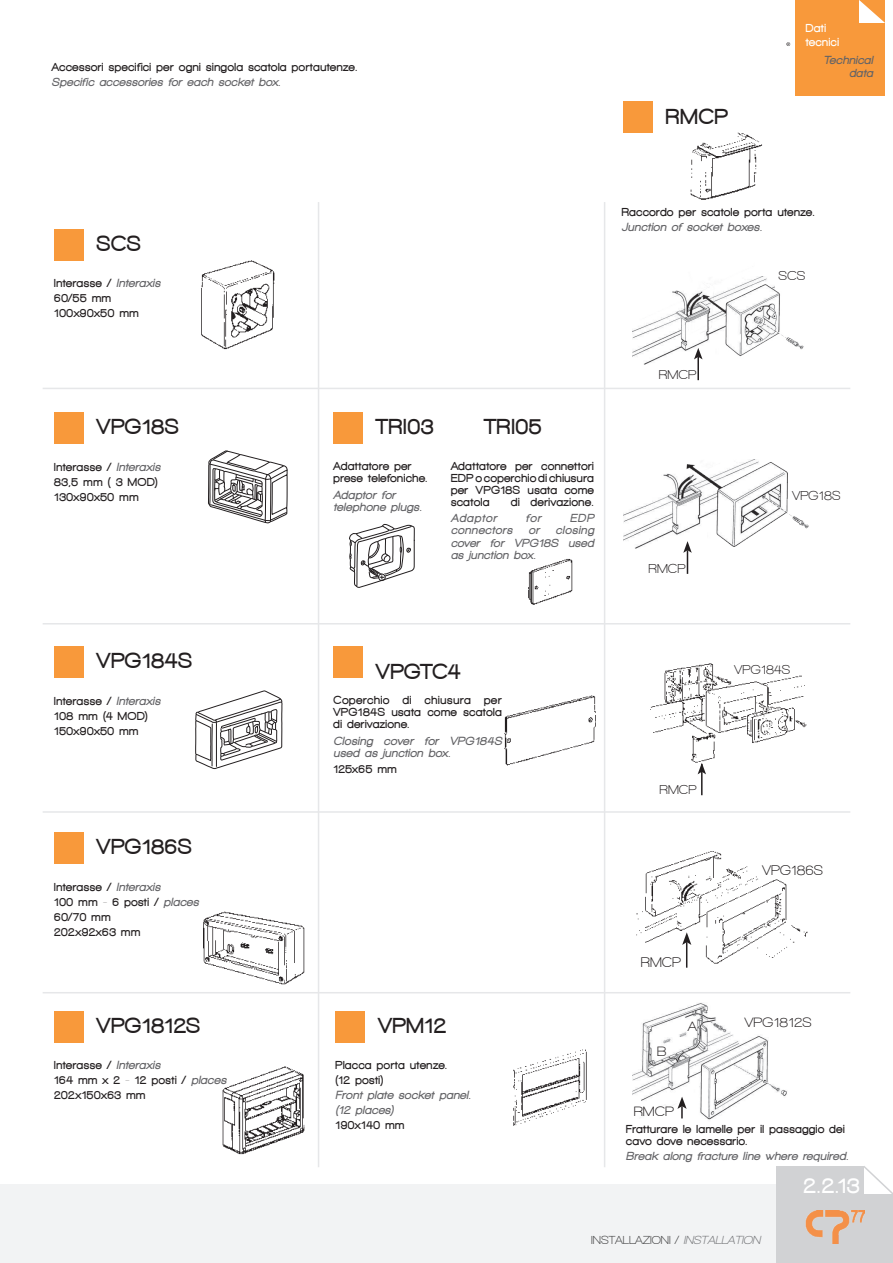
<style>
.page{position:relative;width:893px;height:1263px;background:#fff}
.page>*{position:absolute;margin:0;border:0;box-sizing:border-box;transform-origin:0 0}
.t1{font:900 22.5px "Walkway";letter-spacing:.045em;color:#231f20;scale:.93 1}
.t2{font:900 22.5px "Walkway";color:#fff;scale:.93 1}
.t3{font:700 14.4px "Walkway";color:#231f20}
.t4{font:700 13.95px "Walkway";color:#231f20}
.t5{font:700 13.35px "Walkway";color:#231f20}
.t6{font:700 13.2px "Walkway";color:#231f20}
.t7{font:italic 900 12.15px/12px "Walkway";letter-spacing:.055em;color:#636366;scale:.93 1}
.t8{font:900 12px/15px "Walkway";letter-spacing:.055em;color:#231f20;scale:.93 1}
.t9{font:italic 900 12px/12px "Walkway";letter-spacing:.06em;color:#636366;text-align:right;scale:.93 1}
.t10{font:700 12px "Walkway";color:#3e3e3f}
.t11{font:900 12px/13.5px "Walkway";letter-spacing:.055em;color:#fff;scale:.93 1}
.t12{font:italic 900 12px "Walkway";letter-spacing:.08em;color:#636366;scale:.93 1}
.t13{font:italic 900 12px "Walkway";letter-spacing:.11em;color:#636366;scale:.93 1}
.s1{font-style:italic;font-size:12.15px;color:#636366}
.s2{font-style:italic;color:#727376}
</style>
<div class="page">
<div style="left:0;top:1183px;width:776px;height:79px;background:#f2f3f4"></div>
<div style="left:776px;top:1165px;width:116px;height:97px;background:#d1d2d4"></div>
<img style="left:805px;top:1210px;width:59px;height:32px">
<svg style="left:861px;top:1165px;width:31px;height:29px"></svg>
<div style="left:795px;top:0;width:90px;height:96px;background:#f8993b"></div>
<div style="left:884px;top:0;width:8px;height:99px;background:#fff"></div>
<img style="left:632px;top:1003px;width:154px;height:117px">
<img style="left:623px;top:473px;width:113px;height:75px">
<img style="left:632px;top:328px;width:71px;height:36px">
<img style="left:639px;top:276px;width:165px;height:82px">
<div style="left:54px;top:229px;width:30px;height:32px;background:#f8993b"></div>
<hr style="left:43px;top:387px;width:807px;height:2px;background:#e6e7e9">
<div style="left:622px;top:101px;width:30px;height:32px;background:#f8993b"></div>
<div style="left:54px;top:412px;width:30px;height:32px;background:#f8993b"></div>
<hr style="left:43px;top:623px;width:807px;height:1px;background:#e6e7e9">
<div style="left:333px;top:412px;width:30px;height:32px;background:#f8993b"></div>
<div style="left:54px;top:646px;width:30px;height:31px;background:#f8993b"></div>
<hr style="left:43px;top:811px;width:807px;height:1px;background:#e6e7e9">
<div style="left:333px;top:646px;width:30px;height:31px;background:#f8993b"></div>
<div style="left:54px;top:832px;width:30px;height:31px;background:#f8993b"></div>
<hr style="left:43px;top:991px;width:807px;height:2px;background:#e6e7e9">
<div style="left:54px;top:1010px;width:30px;height:32px;background:#f8993b"></div>
<div style="left:335px;top:1010px;width:30px;height:32px;background:#f8993b"></div>
<hr style="left:603px;top:202px;width:2px;height:964px;background:#e6e7e9">
<hr style="left:317px;top:202px;width:2px;height:964px;background:#e6e7e9">
<svg style="left:693px;top:348px;width:9px;height:32px"></svg>
<hr style="left:686px;top:550px;width:2px;height:23px;background:#231f20">
<svg style="left:683px;top:546px;width:8px;height:6px"></svg>
<img style="left:650px;top:663px;width:156px;height:100px">
<hr style="left:700px;top:763px;width:2px;height:32px;background:#231f20">
<svg style="left:697px;top:762px;width:8px;height:12px"></svg>
<img style="left:636px;top:851px;width:172px;height:113px">
<hr style="left:685px;top:941px;width:2px;height:26px;background:#231f20">
<svg style="left:682px;top:932px;width:9px;height:12px"></svg>
<svg style="left:677px;top:1096px;width:9px;height:22px"></svg>
<img style="left:222px;top:1066px;width:83px;height:89px">
<img style="left:513px;top:1049px;width:74px;height:77px">
<img style="left:203px;top:911px;width:102px;height:73px">
<svg style="left:195px;top:690px;width:87px;height:78px"></svg>
<hr style="left:216px;top:725px;width:1px;height:41px;background:#231f20">
<img style="left:504px;top:695px;width:92px;height:71px">
<svg style="left:208px;top:450px;width:80px;height:73px"></svg>
<img style="left:528px;top:559px;width:44px;height:46px">
<svg style="left:349px;top:523px;width:66px;height:65px"></svg>
<img style="left:201px;top:260px;width:74px;height:90px">
<img style="left:682px;top:459px;width:127px;height:87px">
<img style="left:690px;top:132px;width:72px;height:68px">
<svg style="left:859px;top:0;width:26px;height:35px"></svg>
<p class="t8" style="left:52px;top:59px;width:330px">Accessori specifici per ogni singola scatola portautenze.</p>
<p class="t9" style="left:52px;top:75px;width:247px">Specific accessories for each socket box.</p>
<h1 class="t1" style="left:665px;top:105px;width:68px">RMCP</h1>
<p class="t11" style="left:805px;top:21px;width:37px">Dati tecnici</p>
<p class="t9" style="left:823px;top:53px;width:54px;line-height:13.5px">Technical data</p>
<h1 class="t1" style="left:97px;top:231px;width:48px">SCS</h1>
<p class="t8" style="left:54px;top:275px;width:115px">Interasse / <span class="s1">Interaxis<br></span>60/55 mm<br>100x90x50 mm</p>
<h1 class="t1" style="left:97px;top:414px;width:89px">VPG18S</h1>
<p class="t8" style="left:54px;top:459px;width:115px">Interasse / <span class="s1">Interaxis<br></span>83,5 mm ( 3 MOD)<br>130x90x50 mm</p>
<h1 class="t1" style="left:97px;top:648px;width:103px">VPG184S</h1>
<p class="t8" style="left:54px;top:692px;width:115px">Interasse / <span class="s1">Interaxis<br></span>108 mm (4 MOD)<br>150x90x50 mm</p>
<h1 class="t1" style="left:97px;top:834px;width:103px">VPG186S</h1>
<p class="t8" style="left:54px;top:878px;width:157px">Interasse / <span class="s1">Interaxis<br></span>100 mm - 6 posti / <span class="s1">places<br></span>60/70 mm<br>202x92x63 mm</p>
<h1 class="t1" style="left:97px;top:1013px;width:112px">VPG1812S</h1>
<p class="t8" style="left:54px;top:1057px;width:186px">Interasse / <span class="s1">Interaxis<br></span>164 mm x 2 - 12 posti / <span class="s1">places<br></span>202x150x63 mm</p>
<p class="t8" style="left:621px;top:204px;width:209px">Raccordo per scatole porta utenze.</p>
<p class="t7" style="left:621px;top:220px;width:152px">Junction of socket boxes.</p>
<p class="t6" style="left:778px;top:268px;width:28px">SCS</p>
<h1 class="t1" style="left:376px;top:414px;width:63px">TRI03</h1>
<h1 class="t1" style="left:484px;top:414px;width:63px">TRI05</h1>
<p class="t8" style="left:333px;top:460px;width:102px;line-height:12px">Adattatore per prese telefoniche.</p>
<p class="t7" style="left:333px;top:488px;width:96px">Adaptor for telephone plugs.</p>
<p class="t8" style="left:451px;top:460px;width:155px;line-height:12px;text-align:justify">Adattatore per connettori EDP o coperchio di chiusura per VPG18S usata come scatola</p>
<p class="t8" style="left:511px;top:494px;width:90px">di derivazione.</p>
<p class="t13" style="left:451px;top:512px;width:51px">Adaptor</p>
<p class="t9" style="left:525px;top:512px;width:18px">for</p>
<p class="t9" style="left:570px;top:512px;width:27px">EDP</p>
<p class="t12" style="left:451px;top:524px;width:67px">connectors</p>
<p class="t9" style="left:528px;top:524px;width:13px">or</p>
<p class="t9" style="left:451px;top:524px;width:155px;text-align:justify;text-indent:105px">closing cover for VPG18S used as junction box.</p>
<p class="t6" style="left:658px;top:368px;width:39px">RMCP</p>
<p class="t5" style="left:648px;top:561px;width:39px">RMCP</p>
<p class="t5" style="left:791px;top:488px;width:50px">VPG18S</p>
<h1 class="t1" style="left:376px;top:659px;width:92px">VPGTC4</h1>
<p class="t8" style="left:333px;top:694px;width:182px;line-height:12px;text-align:justify">Coperchio di chiusura per VPG184S usata come scatola di derivazione.</p>
<p class="t7" style="left:333px;top:734px;width:182px">Closing cover for VPG184S used as junction box.</p>
<p class="t8" style="left:333px;top:761px;width:69px">125x65 mm</p>
<h1 class="t1" style="left:378px;top:1013px;width:74px">VPM12</h1>
<p class="t8" style="left:335px;top:1057px;width:121px">Placca porta utenze. (12 posti)</p>
<p class="t7" style="left:335px;top:1087px;width:147px;line-height:15px">Front plate socket panel. (12 places)</p>
<p class="t8" style="left:335px;top:1117px;width:75px">190x140 mm</p>
<p class="t6" style="left:733px;top:661px;width:58px">VPG184S</p>
<p class="t6" style="left:659px;top:782px;width:39px">RMCP</p>
<p class="t3" style="left:640px;top:953px;width:42px">RMCP</p>
<p class="t4" style="left:657px;top:1043px;width:11px">B</p>
<p class="t4" style="left:687px;top:1018px;width:11px">A</p>
<p class="t3" style="left:761px;top:862px;width:63px">VPG186S</p>
<p class="t4" style="left:744px;top:1014px;width:68px">VPG1812S</p>
<p class="t4" style="left:633px;top:1103px;width:42px">RMCP</p>
<p class="t8" style="left:626px;top:1122px;width:236px;line-height:12px">Fratturare le lamelle per il passaggio dei cavo dove necessario.</p>
<p class="t9" style="left:626px;top:1149px;width:240px">Break along fracture line where required.</p>
<h1 class="t2" style="left:803px;top:1173px;width:61px">2.2.13</h1>
<p class="t10" style="left:591px;top:1232px;width:170px">INSTALLAZIONI / <span class="s2">INSTALLATION</span></p>
</div>
